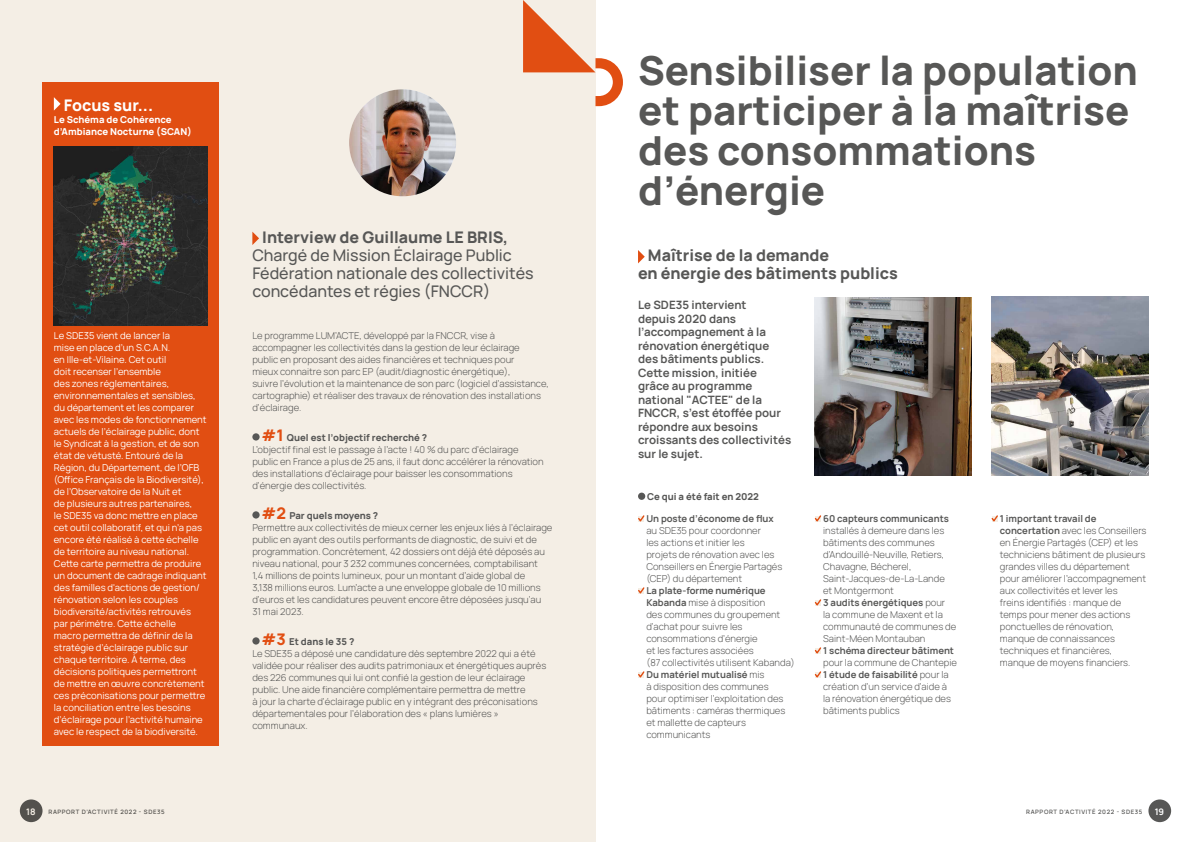
<style>
.page{position:relative;width:1191px;height:842px;background:#fff}
.page>*{position:absolute;margin:0;border:0;box-sizing:border-box;transform-origin:0 0}
.t1{font:800 40px/40px "Manrope";color:#575756}
.t2{font:500 16px/18px "Manrope";color:#575756}
.t3{font:800 16px/18px "Manrope";color:#575756}
.t4{font:800 16px "Manrope";color:#fff}
.t5{font:700 11.5px/13.5px "Manrope";color:#575756}
.t6{font:300 9.5px/12px "Manrope";color:#575756}
.t7{font:9.5px/12px "Manrope";color:#fff}
.t8{font:700 9.5px "Manrope";color:#575756}
.t9{font:800 9.5px/12px "Manrope";color:#fff}
.t10{font:800 9.5px "Manrope";color:#575756}
.t11{font:700 9px "Manrope";color:#fff}
.t12{font:600 6px "Manrope";letter-spacing:.1em;color:#575756}
.s1{font-weight:800;font-size:16px;color:#e14e12}
.s2{font-weight:800}
.s3{font-weight:700}
</style>
<div class="page">
<div style="left:1148px;top:799px;width:23px;height:23px;background:#575756;border-radius:50%"></div>
<div style="left:0;top:0;width:595px;height:842px;background:#f4eee5"></div>
<svg style="left:252px;top:232px;width:7px;height:13px"></svg>
<div style="left:252px;top:433px;width:8px;height:8px;background:#575756;border-radius:50%"></div>
<div style="left:252px;top:511px;width:8px;height:8px;background:#575756;border-radius:50%"></div>
<div style="left:252px;top:637px;width:8px;height:8px;background:#575756;border-radius:50%"></div>
<img style="left:349px;top:89px;width:107px;height:107px;border-radius:54px">
<svg style="left:523px;top:0;width:100px;height:111px"></svg>
<div style="left:43px;top:82px;width:176px;height:664px;background:#e14e12"></div>
<svg style="left:54px;top:97px;width:7px;height:14px"></svg>
<img style="left:54px;top:147px;width:154px;height:178px">
<svg style="left:638px;top:250px;width:7px;height:13px"></svg>
<div style="left:638px;top:493px;width:7px;height:7px;background:#575756;border-radius:50%"></div>
<img style="left:991px;top:297px;width:157px;height:178px">
<img style="left:814px;top:297px;width:157px;height:178px">
<svg style="left:638px;top:515px;width:7px;height:7px"></svg>
<svg style="left:638px;top:587px;width:7px;height:7px"></svg>
<svg style="left:638px;top:671px;width:7px;height:7px"></svg>
<svg style="left:814px;top:515px;width:8px;height:7px"></svg>
<svg style="left:814px;top:599px;width:8px;height:7px"></svg>
<svg style="left:814px;top:647px;width:8px;height:7px"></svg>
<svg style="left:814px;top:671px;width:8px;height:7px"></svg>
<svg style="left:991px;top:515px;width:7px;height:7px"></svg>
<h2 class="t4" style="left:64px;top:94px;width:91px">Focus sur...</h2>
<p class="t9" style="left:54px;top:113px;width:139px">Le Schéma de Cohérence d’Ambiance Nocturne (SCAN)</p>
<p class="t7" style="left:54px;top:329px;width:154px">Le SDE35 vient de lancer la<br>mise en place d’un S.C.A.N.<br>en Ille-et-Vilaine. Cet outil<br>doit recenser l’ensemble<br>des zones réglementaires, environnementales et sensibles, du département et les comparer avec les modes de fonctionnement actuels de l’éclairage public, dont le Syndicat à la gestion, et de son état de vétusté. Entouré de la<br>Région, du Département, de l’OFB (Office Français de la Biodiversité), de l’Observatoire de la Nuit et<br>de plusieurs autres partenaires,<br>le SDE35 va donc mettre en place cet outil collaboratif, et qui n’a pas encore été réalisé à cette échelle de territoire au niveau national.<br>Cette carte permettra de produire un document de cadrage indiquant des familles d'actions de gestion/ rénovation selon les couples biodiversité/activités retrouvés par périmètre. Cette échelle<br>macro permettra de définir de la stratégie d’éclairage public sur chaque territoire. À terme, des décisions politiques permettront de mettre en œuvre concrètement ces préconisations pour permettre la conciliation entre les besoins d’éclairage pour l’activité humaine avec le respect de la biodiversité.</p>
<h2 class="t3" style="left:262px;top:227px;width:247px">Interview de Guillaume LE BRIS,</h2>
<h2 class="t2" style="left:252px;top:245px;width:283px">Chargé de Mission Éclairage Public<br>Fédération nationale des collectivités concédantes et régies (FNCCR)</h2>
<p class="t6" style="left:252px;top:329px;width:298px">Le programme LUM’ACTE, développé par la FNCCR, vise à accompagner les collectivités dans la gestion de leur éclairage<br>public en proposant des aides financières et techniques pour<br>mieux connaitre son parc EP (audit/diagnostic énergétique),<br>suivre l’évolution et la maintenance de son parc (logiciel d’assistance, cartographie) et réaliser des travaux de rénovation des installations d’éclairage.</p>
<p class="t6" style="left:252px;top:431px;width:293px;text-indent:9px"><span class="s1">#1</span> <span class="s2">Quel est l’objectif recherché ?<br></span>L’objectif final est le passage à l’acte ! 40 % du parc d’éclairage public en France a plus de 25 ans, il faut donc accélérer la rénovation des installations d’éclairage pour baisser les consommations d’énergie des collectivités.</p>
<p class="t6" style="left:252px;top:509px;width:301px;text-indent:9px"><span class="s1">#2</span> <span class="s2">Par quels moyens ?<br></span>Permettre aux collectivités de mieux cerner les enjeux liés à l’éclairage public en ayant des outils performants de diagnostic, de suivi et de programmation. Concrètement, 42 dossiers ont déjà été déposés au niveau national, pour 3 232 communes concernées, comptabilisant<br>1,4 millions de points lumineux, pour un montant d’aide global de<br>3,138 millions euros. Lum’acte a une enveloppe globale de 10 millions d’euros et les candidatures peuvent encore être déposées jusqu’au<br>31 mai 2023.</p>
<p class="t6" style="left:252px;top:635px;width:295px;text-indent:9px"><span class="s1">#3</span> <span class="s2">Et dans le 35 ?<br></span>Le SDE35 a déposé une candidature dès septembre 2022 qui a été validée pour réaliser des audits patrimoniaux et énergétiques auprès des 226 communes qui lui ont confié la gestion de leur éclairage public. Une aide financière complémentaire permettra de mettre<br>à jour la charte d’éclairage public en y intégrant des préconisations départementales pour l’élaboration des « plans lumières » communaux.</p>
<h1 class="t1" style="left:638px;top:49px;width:501px">Sensibiliser la population et participer à la maîtrise des consommations d’énergie</h1>
<h2 class="t3" style="left:638px;top:246px;width:261px;text-indent:10px">Maîtrise de la demande<br>en énergie des bâtiments publics</h2>
<p class="t5" style="left:638px;top:298px;width:155px">Le SDE35 intervient<br>depuis 2020 dans l’accompagnement à la rénovation énergétique des bâtiments publics.<br>Cette mission, initiée grâce au programme national "ACTEE" de la<br>FNCCR, s’est étoffée pour répondre aux besoins croissants des collectivités sur le sujet.</p>
<p class="t10" style="left:647px;top:490px;width:113px">Ce qui a été fait en 2022</p>
<p class="t8" style="left:646px;top:512px;width:129px">Un poste d’économe de flux</p>
<p class="t6" style="left:646px;top:524px;width:137px">au SDE35 pour coordonner<br>les actions et initier les<br>projets de rénovation avec les<br>Conseillers en Énergie Partagés (CEP) du département</p>
<p class="t6" style="left:646px;top:584px;width:150px"><span class="s3">La plate-forme numérique<br>Kabanda</span> mise à disposition<br>des communes du groupement d’achat pour suivre les consommations d’énergie<br>et les factures associées<br>(87 collectivités utilisent Kabanda)<br><span class="s3">Du matériel mutualisé</span> mis<br>à disposition des communes<br>pour optimiser l’exploitation des bâtiments : caméras thermiques et mallette de capteurs communicants</p>
<p class="t8" style="left:823px;top:512px;width:127px">60 capteurs communicants</p>
<p class="t6" style="left:823px;top:524px;width:135px">installés à demeure dans les bâtiments des communes d’Andouillé-Neuville, Retiers,<br>Chavagne, Bécherel,<br>Saint‑Jacques‑de‑La‑Lande et Montgermont<br><span class="s3">3 audits énergétiques</span> pour<br>la commune de Maxent et la communauté de communes de<br>Saint-Méen Montauban</p>
<p class="t8" style="left:823px;top:644px;width:132px">1 schéma directeur bâtiment</p>
<p class="t6" style="left:823px;top:656px;width:135px">pour la commune de Chantepie<br><span class="s3">1 étude de faisabilité</span> pour la création d’un service d’aide à<br>la rénovation énergétique des bâtiments publics</p>
<p class="t6" style="left:1000px;top:512px;width:148px"><span class="s3">1 important travail de concertation</span> avec les Conseillers en Énergie Partagés (CEP) et les techniciens bâtiment de plusieurs grandes villes du département pour améliorer l’accompagnement aux collectivités et lever les<br>freins identifiés : manque de temps pour mener des actions ponctuelles de rénovation, manque de connaissances techniques et financières, manque de moyens financiers.</p>
<p class="t11" style="left:26px;top:805px;width:11px">18</p>
<p class="t12" style="left:48px;top:808px;width:118px">RAPPORT D’ACTIVITÉ 2022 - SDE35</p>
<p class="t12" style="left:1026px;top:808px;width:118px">RAPPORT D’ACTIVITÉ 2022 - SDE35</p>
<p class="t11" style="left:1154px;top:805px;width:11px">19</p>
</div>
